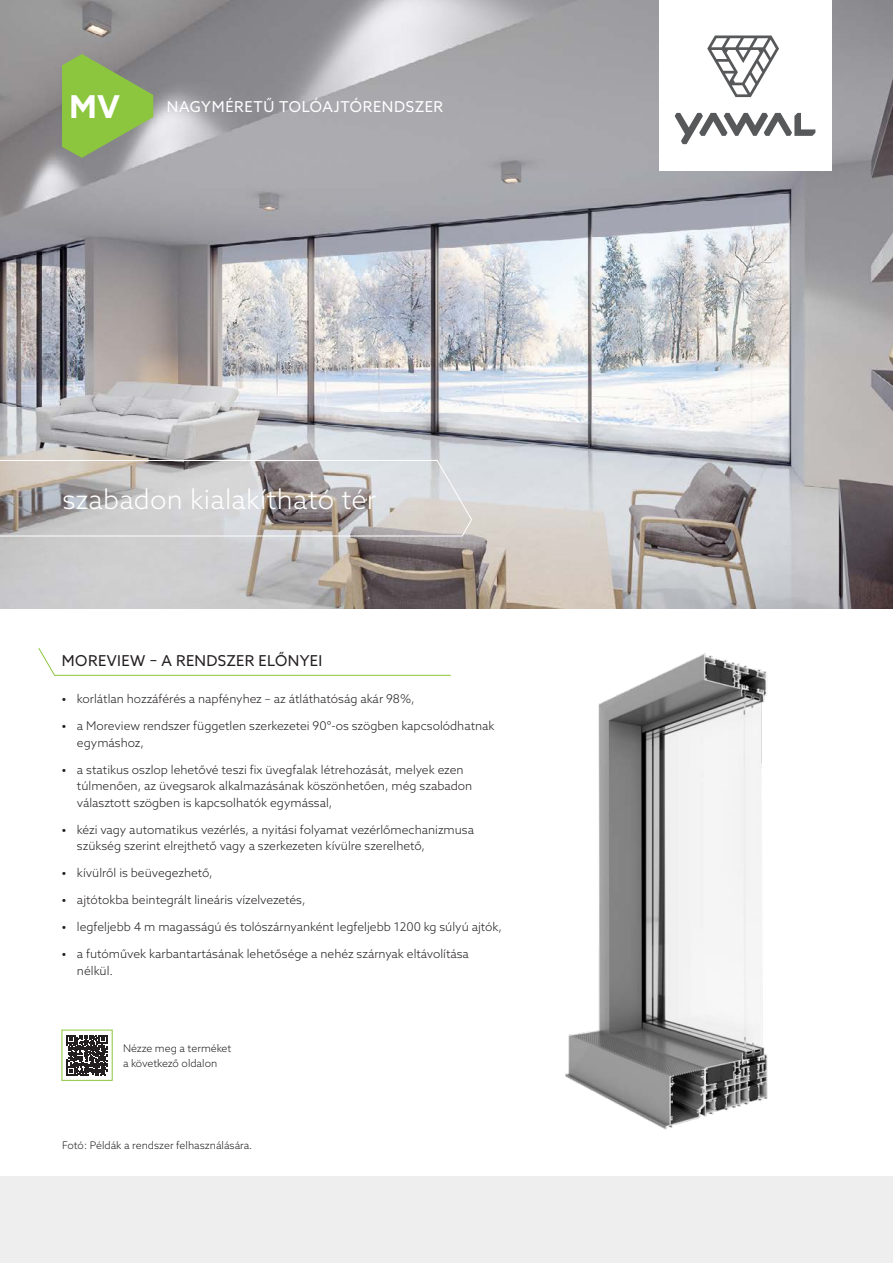
<style>
.page{position:relative;width:893px;height:1263px;background:#fff}
.page>*{position:absolute;margin:0;border:0;box-sizing:border-box;transform-origin:0 0}
.t1{font:700 31.5px "Azo Sans";color:#fff}
.napis_w_ramce_na_obrazku{font:300 27px "Azo Sans";letter-spacing:.01em;color:#fff}
.napis_obok_diamentu{font:15px "Azo Sans";letter-spacing:.04em;color:#fff}
.zalety_systemu{font:15px "Azo Sans";letter-spacing:.025em;color:#231f20}
.t2{font:300 12px/16.5px "Azo Sans";color:#231f20}
.opis_zdjecia{font:300 10.5px/15px "Azo Sans";color:#231f20}
.s1{font-weight:700}
</style>
<div class="page">
<img style="left:565px;top:653px;width:203px;height:477px">
<img style="left:0;top:0;width:893px;height:608px">
<div style="left:0;top:1176px;width:893px;height:87px;background:#eeeeef"></div>
<svg style="left:38px;top:648px;width:413px;height:28px"></svg>
<svg style="left:62px;top:54px;width:91px;height:104px;background:#8eb55c"></svg>
<svg style="left:0;top:460px;width:472px;height:77px;background:#bfbdbc"></svg>
<div style="left:659px;top:0;width:172px;height:171px;background:#fff"></div>
<svg style="left:707px;top:36px;width:72px;height:61px"></svg>
<svg style="left:675px;top:113px;width:140px;height:31px"></svg>
<svg style="left:67px;top:1035px;width:40px;height:40px"></svg>
<div style="left:62px;top:1030px;width:51px;height:51px;border:1px solid #8bc63e"></div>
<h1 class="t1" style="left:69px;top:86px;width:52px">MV</h1>
<p class="napis_obok_diamentu" style="left:167px;top:97px;width:278px">NAGYMÉRETŰ TOLÓAJTÓRENDSZER</p>
<p class="napis_w_ramce_na_obrazku" style="left:62px;top:481px;width:316px">szabadon kialakítható tér</p>
<p class="zalety_systemu" style="left:62px;top:651px;width:262px">MOREVIEW – A RENDSZER ELŐNYEI</p>
<p class="t2" style="left:62px;top:691px;width:354px"><span class="s1">•</span> korlátlan hozzáférés a napfényhez – az átláthatóság akár 98%,</p>
<p class="t2" style="left:77px;top:718px;width:419px;text-indent:-15px"><span class="s1">•</span> a Moreview rendszer független szerkezetei 90°-os szögben kapcsolódhatnak egymáshoz,</p>
<p class="t2" style="left:77px;top:761px;width:397px;text-indent:-15px"><span class="s1">•</span> a statikus oszlop lehetővé teszi fix üvegfalak létrehozását, melyek ezen túlmenően, az üvegsarok alkalmazásának köszönhetően, még szabadon választott szögben is kapcsolhatók egymással,</p>
<p class="t2" style="left:77px;top:821px;width:399px;text-indent:-15px"><span class="s1">•</span> kézi vagy automatikus vezérlés, a nyitási folyamat vezérlőmechanizmusa szükség szerint elrejthető vagy a szerkezeten kívülre szerelhető,</p>
<p class="t2" style="left:62px;top:865px;width:152px"><span class="s1">•</span> kívülről is beüvegezhető,</p>
<p class="t2" style="left:62px;top:892px;width:245px"><span class="s1">•</span> ajtótokba beintegrált lineáris vízelvezetés,</p>
<p class="t2" style="left:62px;top:919px;width:442px"><span class="s1">•</span> legfeljebb 4 m magasságú és tolószárnyanként legfeljebb 1200 kg súlyú ajtók,</p>
<p class="t2" style="left:77px;top:946px;width:393px;text-indent:-15px"><span class="s1">•</span> a futóművek karbantartásának lehetősége a nehéz szárnyak eltávolítása nélkül.</p>
<p class="opis_zdjecia" style="left:123px;top:1040px;width:110px">Nézze meg a terméket a következő oldalon</p>
<p class="opis_zdjecia" style="left:62px;top:1137px;width:192px">Fotó: Példák a rendszer felhasználására.</p>
</div>
